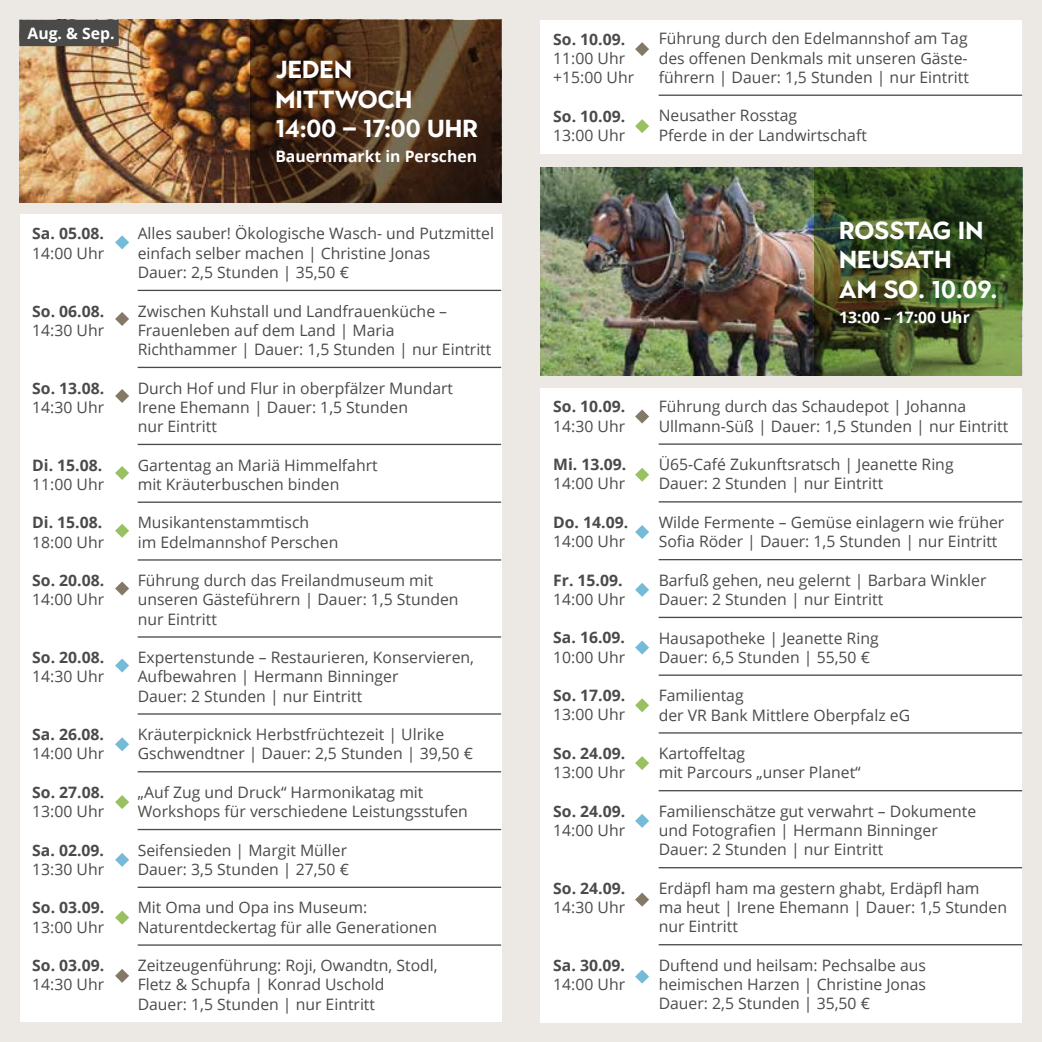
<style>
.page{position:relative;width:1042px;height:1042px;background:#ece9e5}
.page>*{position:absolute;margin:0;border:0;box-sizing:border-box;transform-origin:0 0}
.t1{font:700 24.5px/29.4px "Town 10 Display";color:#fff}
.t2{font:15.75px/19.2px "Open Sans";color:#4a4a49}
.t3{font:700 15.75px "Open Sans";color:#4a4a49}
.t4{font:700 15.75px "Open Sans";color:#fff}
</style>
<div class="page">
<div style="left:541px;top:20px;width:481px;height:134px;background:#fff"></div>
<div style="left:541px;top:388px;width:481px;height:634px;background:#fff"></div>
<div style="left:20px;top:215px;width:481px;height:807px;background:#fff"></div>
<img style="left:20px;top:20px;width:231px;height:182px">
<img style="left:541px;top:167px;width:273px;height:209px">
<svg style="left:251px;top:20px;width:250px;height:182px;background:#472d1a"></svg>
<svg style="left:814px;top:167px;width:208px;height:209px;background:#405425"></svg>
<svg style="left:115px;top:235px;width:14px;height:14px"></svg>
<svg style="left:115px;top:312px;width:14px;height:14px"></svg>
<svg style="left:115px;top:389px;width:14px;height:14px"></svg>
<svg style="left:115px;top:466px;width:14px;height:14px"></svg>
<svg style="left:115px;top:524px;width:14px;height:14px"></svg>
<svg style="left:115px;top:581px;width:14px;height:14px"></svg>
<svg style="left:115px;top:658px;width:14px;height:14px"></svg>
<svg style="left:115px;top:737px;width:14px;height:14px"></svg>
<svg style="left:115px;top:795px;width:14px;height:14px"></svg>
<svg style="left:115px;top:853px;width:14px;height:14px"></svg>
<svg style="left:115px;top:910px;width:14px;height:14px"></svg>
<svg style="left:115px;top:969px;width:14px;height:14px"></svg>
<hr style="left:138px;top:290px;width:363px;height:1px;background:#4a4a49">
<hr style="left:138px;top:367px;width:363px;height:1px;background:#4a4a49">
<hr style="left:138px;top:444px;width:363px;height:1px;background:#4a4a49">
<hr style="left:138px;top:501px;width:363px;height:2px;background:#4a4a49">
<hr style="left:138px;top:559px;width:363px;height:1px;background:#4a4a49">
<hr style="left:138px;top:636px;width:363px;height:1px;background:#4a4a49">
<hr style="left:138px;top:713px;width:363px;height:1px;background:#4a4a49">
<hr style="left:138px;top:771px;width:363px;height:1px;background:#4a4a49">
<hr style="left:138px;top:829px;width:363px;height:1px;background:#4a4a49">
<hr style="left:138px;top:886px;width:363px;height:2px;background:#4a4a49">
<hr style="left:138px;top:944px;width:363px;height:1px;background:#4a4a49">
<hr style="left:659px;top:95px;width:363px;height:1px;background:#4a4a49">
<svg style="left:635px;top:42px;width:14px;height:14px"></svg>
<svg style="left:635px;top:119px;width:14px;height:14px"></svg>
<svg style="left:635px;top:409px;width:14px;height:14px"></svg>
<svg style="left:635px;top:468px;width:14px;height:14px"></svg>
<svg style="left:635px;top:525px;width:14px;height:14px"></svg>
<svg style="left:635px;top:583px;width:14px;height:14px"></svg>
<svg style="left:635px;top:640px;width:14px;height:14px"></svg>
<svg style="left:635px;top:698px;width:14px;height:14px"></svg>
<svg style="left:635px;top:756px;width:14px;height:14px"></svg>
<svg style="left:635px;top:814px;width:14px;height:14px"></svg>
<svg style="left:635px;top:892px;width:14px;height:14px"></svg>
<svg style="left:635px;top:969px;width:14px;height:14px"></svg>
<hr style="left:659px;top:443px;width:363px;height:2px;background:#4a4a49">
<hr style="left:659px;top:501px;width:363px;height:1px;background:#4a4a49">
<hr style="left:659px;top:559px;width:363px;height:1px;background:#4a4a49">
<hr style="left:659px;top:617px;width:363px;height:1px;background:#4a4a49">
<hr style="left:659px;top:674px;width:363px;height:2px;background:#4a4a49">
<hr style="left:659px;top:732px;width:363px;height:1px;background:#4a4a49">
<hr style="left:659px;top:790px;width:363px;height:1px;background:#4a4a49">
<hr style="left:659px;top:867px;width:363px;height:1px;background:#4a4a49">
<hr style="left:659px;top:944px;width:363px;height:1px;background:#4a4a49">
<div style="left:19px;top:20px;width:100px;height:26px;background:#4a4a49"></div>
<p class="t4" style="left:28px;top:22px;width:89px">Aug. &amp; Sep.</p>
<h1 class="t1" style="left:275px;top:55px;width:204px">JEDEN<br>MITTWOCH<br>14:00 – 17:00 UHR</h1>
<p class="t4" style="left:275px;top:145px;width:203px">Bauernmarkt in Perschen</p>
<p class="t3" style="left:32px;top:223px;width:73px">Sa. 05.08.</p>
<p class="t2" style="left:32px;top:243px;width:73px">14:00 Uhr</p>
<p class="t3" style="left:32px;top:300px;width:73px">So. 06.08.</p>
<p class="t2" style="left:32px;top:320px;width:73px">14:30 Uhr</p>
<p class="t3" style="left:32px;top:377px;width:73px">So. 13.08.</p>
<p class="t2" style="left:32px;top:397px;width:73px">14:30 Uhr</p>
<p class="t3" style="left:32px;top:454px;width:71px">Di. 15.08.</p>
<p class="t2" style="left:32px;top:474px;width:73px">11:00 Uhr</p>
<p class="t3" style="left:32px;top:511px;width:71px">Di. 15.08.</p>
<p class="t2" style="left:32px;top:532px;width:73px">18:00 Uhr</p>
<p class="t3" style="left:32px;top:569px;width:73px">So. 20.08.</p>
<p class="t2" style="left:32px;top:589px;width:73px">14:00 Uhr</p>
<p class="t3" style="left:32px;top:646px;width:73px">So. 20.08.</p>
<p class="t2" style="left:32px;top:666px;width:73px">14:30 Uhr</p>
<p class="t3" style="left:32px;top:723px;width:73px">Sa. 26.08.</p>
<p class="t2" style="left:32px;top:743px;width:73px">14:00 Uhr</p>
<p class="t3" style="left:32px;top:781px;width:73px">So. 27.08.</p>
<p class="t2" style="left:32px;top:801px;width:73px">13:00 Uhr</p>
<p class="t3" style="left:32px;top:839px;width:73px">Sa. 02.09.</p>
<p class="t2" style="left:32px;top:859px;width:73px">13:30 Uhr</p>
<p class="t3" style="left:32px;top:896px;width:73px">So. 03.09.</p>
<p class="t2" style="left:32px;top:917px;width:73px">13:00 Uhr</p>
<p class="t3" style="left:32px;top:954px;width:73px">So. 03.09.</p>
<p class="t2" style="left:32px;top:974px;width:73px">14:30 Uhr</p>
<p class="t2" style="left:138px;top:224px;width:358px">Alles sauber! Ökologische Wasch- und Putzmittel einfach selber machen | Christine Jonas<br>Dauer: 2,5 Stunden | 35,50 €</p>
<p class="t2" style="left:138px;top:301px;width:355px">Zwischen Kuhstall und Landfrauenküche –<br>Frauenleben auf dem Land | Maria<br>Richthammer | Dauer: 1,5 Stunden | nur Eintritt</p>
<p class="t2" style="left:138px;top:378px;width:317px">Durch Hof und Flur in oberpfälzer Mundart<br>Irene Ehemann | Dauer: 1,5 Stunden<br>nur Eintritt</p>
<p class="t2" style="left:138px;top:455px;width:241px">Gartentag an Mariä Himmelfahrt mit Kräuterbuschen binden</p>
<p class="t2" style="left:138px;top:512px;width:202px">Musikantenstammtisch<br>im Edelmannshof Perschen</p>
<p class="t2" style="left:138px;top:570px;width:322px">Führung durch das Freilandmuseum mit unseren Gästeführern | Dauer: 1,5 Stunden nur Eintritt</p>
<p class="t2" style="left:138px;top:647px;width:338px">Expertenstunde – Restaurieren, Konservieren,<br>Aufbewahren | Hermann Binninger<br>Dauer: 2 Stunden | nur Eintritt</p>
<p class="t2" style="left:138px;top:724px;width:337px">Kräuterpicknick Herbstfrüchtezeit | Ulrike<br>Gschwendtner | Dauer: 2,5 Stunden | 39,50 €</p>
<p class="t2" style="left:138px;top:782px;width:332px">„Auf Zug und Druck“ Harmonikatag mit<br>Workshops für verschiedene Leistungsstufen</p>
<p class="t2" style="left:138px;top:840px;width:213px">Seifensieden | Margit Müller<br>Dauer: 3,5 Stunden | 27,50 €</p>
<p class="t2" style="left:138px;top:897px;width:301px">Mit Oma und Opa ins Museum:<br>Naturentdeckertag für alle Generationen</p>
<p class="t2" style="left:138px;top:955px;width:301px">Zeitzeugenführung: Roji, Owandtn, Stodl,<br>Fletz &amp; Schupfa | Konrad Uschold<br>Dauer: 1,5 Stunden | nur Eintritt</p>
<p class="t3" style="left:553px;top:28px;width:73px">So. 10.09.</p>
<p class="t2" style="left:553px;top:48px;width:82px">11:00 Uhr +15:00 Uhr</p>
<p class="t3" style="left:553px;top:105px;width:73px">So. 10.09.</p>
<p class="t2" style="left:553px;top:125px;width:73px">13:00 Uhr</p>
<p class="t2" style="left:659px;top:29px;width:312px;text-align:justify">Führung durch den Edelmannshof am Tag des offenen Denkmals mit unseren Gäste&shy;führern | Dauer: 1,5 Stunden | nur Eintritt</p>
<p class="t2" style="left:659px;top:106px;width:210px">Neusather Rosstag<br>Pferde in der Landwirtschaft</p>
<p class="t3" style="left:553px;top:396px;width:73px">So. 10.09.</p>
<p class="t2" style="left:553px;top:416px;width:73px">14:30 Uhr</p>
<p class="t3" style="left:553px;top:453px;width:75px">Mi. 13.09.</p>
<p class="t2" style="left:553px;top:474px;width:73px">14:00 Uhr</p>
<p class="t3" style="left:553px;top:511px;width:76px">Do. 14.09.</p>
<p class="t2" style="left:553px;top:531px;width:73px">14:00 Uhr</p>
<p class="t3" style="left:553px;top:569px;width:71px">Fr. 15.09.</p>
<p class="t2" style="left:553px;top:589px;width:73px">14:00 Uhr</p>
<p class="t3" style="left:553px;top:626px;width:73px">Sa. 16.09.</p>
<p class="t2" style="left:553px;top:647px;width:73px">10:00 Uhr</p>
<p class="t3" style="left:553px;top:684px;width:73px">So. 17.09.</p>
<p class="t2" style="left:553px;top:705px;width:73px">13:00 Uhr</p>
<p class="t3" style="left:553px;top:742px;width:73px">So. 24.09.</p>
<p class="t2" style="left:553px;top:762px;width:73px">13:00 Uhr</p>
<p class="t3" style="left:553px;top:800px;width:73px">So. 24.09.</p>
<p class="t2" style="left:553px;top:820px;width:73px">14:00 Uhr</p>
<p class="t3" style="left:553px;top:877px;width:73px">So. 24.09.</p>
<p class="t2" style="left:553px;top:897px;width:73px">14:30 Uhr</p>
<p class="t3" style="left:553px;top:954px;width:73px">Sa. 30.09.</p>
<p class="t2" style="left:553px;top:974px;width:73px">14:00 Uhr</p>
<h1 class="t1" style="left:839px;top:216px;width:160px">ROSSTAG IN<br>NEUSATH<br>AM SO. 10.09.</h1>
<p class="t4" style="left:839px;top:306px;width:132px">13:00 – 17:00 Uhr</p>
<p class="t2" style="left:659px;top:397px;width:351px">Führung durch das Schaudepot | Johanna<br>Ullmann-Süß | Dauer: 1,5 Stunden | nur Eintritt</p>
<p class="t2" style="left:659px;top:454px;width:296px">Ü65-Café Zukunftsratsch | Jeanette Ring<br>Dauer: 2 Stunden | nur Eintritt</p>
<p class="t2" style="left:659px;top:512px;width:347px">Wilde Fermente – Gemüse einlagern wie früher<br>Sofia Röder | Dauer: 1,5 Stunden | nur Eintritt</p>
<p class="t2" style="left:659px;top:570px;width:329px">Barfuß gehen, neu gelernt | Barbara Winkler<br>Dauer: 2 Stunden | nur Eintritt</p>
<p class="t2" style="left:659px;top:628px;width:221px">Hausapotheke | Jeanette Ring<br>Dauer: 6,5 Stunden | 55,50 €</p>
<p class="t2" style="left:659px;top:685px;width:253px">Familientag<br>der VR Bank Mittlere Oberpfalz eG</p>
<p class="t2" style="left:659px;top:743px;width:204px">Kartoffeltag<br>mit Parcours „unser Planet“</p>
<p class="t2" style="left:659px;top:801px;width:319px">Familienschätze gut verwahrt – Dokumente und Fotografien | Hermann Binninger<br>Dauer: 2 Stunden | nur Eintritt</p>
<p class="t2" style="left:659px;top:878px;width:350px">Erdäpfl ham ma gestern ghabt, Erdäpfl ham<br>ma heut | Irene Ehemann | Dauer: 1,5 Stunden nur Eintritt</p>
<p class="t2" style="left:659px;top:955px;width:269px;text-align:justify">Duftend und heilsam: Pechsalbe aus heimischen Harzen | Christine Jonas Dauer: 2,5 Stunden | 35,50 €</p>
</div>
